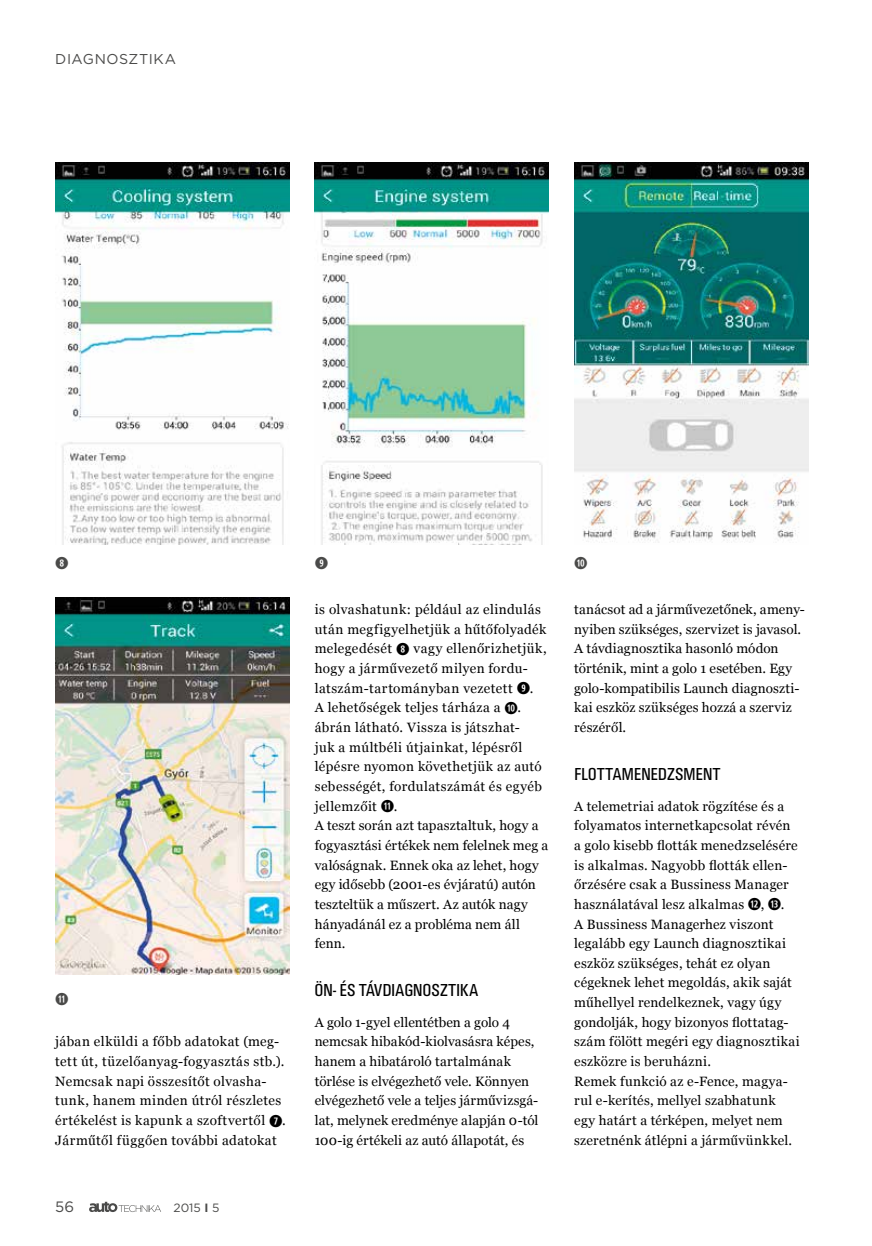
<style>
.page{position:relative;width:872px;height:1246px;background:#fff}
.page>*{position:absolute;margin:0;border:0;box-sizing:border-box;transform-origin:0 0}
.t1{font:18px "U001 Con";letter-spacing:.015em;color:#000}
.t2{font:16.5px "Combi Numerals Ltd";color:#4a4a49}
.t3{font:15px "Gotham";color:#4a4a49}
.t4{font:14.25px "Gotham";letter-spacing:.04em;color:#4a4a49}
.t5{font:13.5px/19.6px "Georgia";letter-spacing:.02em;color:#000}
.t6{font:13.5px/19.6px "Georgia";color:#000}
.t7{font:12px "Gotham";color:#4a4a49}
.s1{font-family:"Combi Numerals Ltd";font-size:16.5px}
.s2{font-weight:700}
</style>
<div class="page">
<svg style="left:89px;top:1202px;width:72px;height:10px"></svg>
<img style="left:55px;top:597px;width:234px;height:377px">
<img style="left:574px;top:162px;width:234px;height:381px">
<img style="left:55px;top:162px;width:234px;height:382px">
<img style="left:315px;top:162px;width:234px;height:382px">
<p class="t4" style="left:55px;top:50px;width:122px">DIAGNOSZTIKA</p>
<p class="t2" style="left:55px;top:554px;width:15px">➑</p>
<p class="t2" style="left:315px;top:554px;width:15px">➒</p>
<p class="t2" style="left:574px;top:554px;width:15px">➓</p>
<p class="t2" style="left:55px;top:990px;width:15px">⓫</p>
<p class="t5" style="left:55px;top:1031px;width:232px">jában elküldi a főbb adatokat (meg&shy;tett út, tüzelőanyag-fogyasztás stb.).<br>Nemcsak napi összesítőt olvasha&shy;tunk, hanem minden útról részletes értékelést is kapunk a szoftvertől <span class="s1">➐</span>.<br>Járműtől függően további adatokat</p>
<p class="t3" style="left:55px;top:1197px;width:20px">56</p>
<p class="t7" style="left:173px;top:1200px;width:47px">2015 <span class="s2">I</span> 5</p>
<p class="t5" style="left:315px;top:599px;width:235px">is olvashatunk: például az elindulás után megfigyelhetjük a hűtőfolyadék melegedését <span class="s1">➑</span> vagy ellenőrizhetjük, hogy a járművezető milyen fordu&shy;latszám-tartományban vezetett <span class="s1">➒</span>.<br>A lehetőségek teljes tárháza a <span class="s1">➓</span>. ábrán látható. Vissza is játszhat-<br>juk a múltbéli útjainkat, lépésről lépésre nyomon követhetjük az autó sebességét, fordulatszámát és egyéb jellemzőit <span class="s1">⓫</span>.<br>A teszt során azt tapasztaltuk, hogy a fogyasztási értékek nem felelnek meg a valóságnak. Ennek oka az lehet, hogy egy idősebb (2001-es évjáratú) autón teszteltük a műszert. Az autók nagy hányadánál ez a probléma nem áll fenn.</p>
<h1 class="t1" style="left:315px;top:980px;width:165px">ÖN- ÉS TÁVDIAGNOSZTIKA</h1>
<p class="t6" style="left:315px;top:1012px;width:225px">A golo 1-gyel ellentétben a golo 4 nemcsak hibakód-kiolvasásra képes, hanem a hibatároló tartalmának törlése is elvégezhető vele. Könnyen elvégezhető vele a teljes járművizsgá&shy;lat, melynek eredménye alapján 0-tól 100-ig értékeli az autó állapotát, és</p>
<p class="t5" style="left:574px;top:599px;width:232px">tanácsot ad a járművezetőnek, amen - nyiben szükséges, szervizet is javasol.<br>A távdiagnosztika hasonló módon történik, mint a golo 1 esetében. Egy golo-kompatibilis Launch diagnoszti&shy;kai eszköz szükséges hozzá a szerviz részéről.</p>
<h1 class="t1" style="left:574px;top:764px;width:148px">FLOTTAMENEDZSMENT</h1>
<p class="t5" style="left:574px;top:795px;width:227px">A telemetriai adatok rögzítése és a folyamatos internetkapcsolat révén a golo kisebb flották menedzselésére is alkalmas. Nagyobb flották ellen&shy;őrzésére csak a Bussiness Manager használatával lesz alkalmas <span class="s1">⓬</span>, <span class="s1">⓭</span>.<br>A Bussiness Managerhez viszont legalább egy Launch diagnosztikai eszköz szükséges, tehát ez olyan cégeknek lehet megoldás, akik saját műhellyel rendelkeznek, vagy úgy gondolják, hogy bizonyos flottatag&shy;szám fölött megéri egy diagnosztikai eszközre is beruházni.<br>Remek funkció az e-Fence, magya&shy;rul e-kerítés, mellyel szabhatunk egy határt a térképen, melyet nem szeretnénk átlépni a járművünkkel.</p>
</div>
